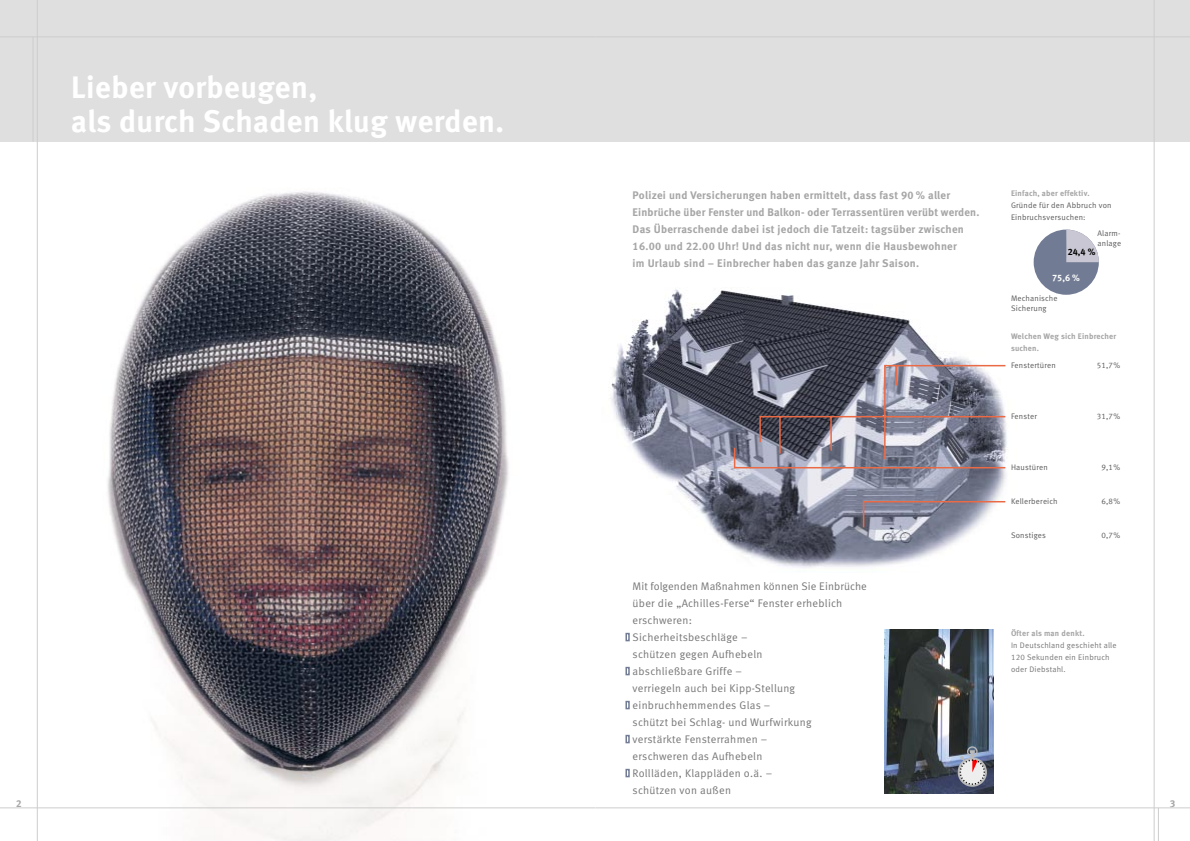
<style>
.page{position:relative;width:1190px;height:841px;background:#fff}
.page>*{position:absolute;margin:0;border:0;box-sizing:border-box;transform-origin:0 0}
.t1{font:31px/34px "Meta Bold LF";letter-spacing:.015em;color:#fff}
.t2{font:11px/17px "Meta Normal LF";letter-spacing:.025em;color:#777}
.t3{font:11px/17px "Meta Bold LF";letter-spacing:.025em;color:#a6a6a6}
.t4{font:10px "Meta Bold LF";color:#a6a6a6}
.t5{font:9.2px "Meta Bold LF";color:#000}
.t6{font:9.2px "Meta Bold LF";color:#fff}
.t7{font:8px/10px "Meta Normal LF";letter-spacing:.025em;color:#5b5b5b}
.t8{font:8px/12px "Meta Bold LF";letter-spacing:.03em;color:#a6a6a6}
.t9{font:8px/12px "Meta Normal LF";letter-spacing:.025em;color:#777}
</style>
<div class="page">
<img style="left:610px;top:289px;width:398px;height:279px">
<img style="left:885px;top:629px;width:109px;height:165px">
<div style="left:596px;top:0;width:594px;height:142px;background:#dfdfdf"></div>
<hr style="left:1154px;top:0;width:1px;height:841px;background:#cdcdcd">
<hr style="left:1158px;top:808px;width:1px;height:33px;background:#cdcdcd">
<hr style="left:596px;top:37px;width:594px;height:1px;background:#cdcdcd">
<hr style="left:596px;top:808px;width:594px;height:1px;background:#cdcdcd">
<svg style="left:733px;top:364px;width:274px;height:165px;background:#858391"></svg>
<div style="left:1034px;top:230px;width:65px;height:65px;background:#717c94;border-radius:50%"></div>
<svg style="left:1066px;top:230px;width:33px;height:32px"></svg>
<div style="left:625px;top:633px;width:5px;height:8px;border:2px solid #717c94"></div>
<div style="left:625px;top:667px;width:5px;height:8px;border:2px solid #717c94"></div>
<div style="left:625px;top:701px;width:5px;height:8px;border:2px solid #717c94"></div>
<div style="left:625px;top:735px;width:5px;height:8px;border:2px solid #717c94"></div>
<div style="left:625px;top:769px;width:5px;height:8px;border:2px solid #717c94"></div>
<img style="left:0;top:191px;width:596px;height:650px">
<div style="left:0;top:0;width:596px;height:142px;background:#dfdfdf"></div>
<hr style="left:37px;top:0;width:1px;height:841px;background:#cdcdcd">
<hr style="left:33px;top:37px;width:1px;height:105px;background:#cdcdcd">
<hr style="left:0;top:37px;width:596px;height:1px;background:#cdcdcd">
<hr style="left:0;top:808px;width:596px;height:1px;background:#cdcdcd">
<svg style="left:958px;top:757px;width:29px;height:30px"></svg>
<svg style="left:959px;top:746px;width:26px;height:39px"></svg>
<h1 class="t1" style="left:71px;top:74px;width:434px">Lieber vorbeugen,<br>als durch Schaden klug werden.</h1>
<p class="t4" style="left:16px;top:800px;width:7px">2</p>
<p class="t3" style="left:633px;top:188px;width:348px">Polizei und Versicherungen haben ermittelt, dass fast 90 % aller Einbrüche über Fenster und Balkon- oder Terrassentüren verübt werden.<br>Das Überraschende dabei ist jedoch die Tatzeit: tagsüber zwischen 16.00 und 22.00 Uhr! Und das nicht nur, wenn die Hausbewohner<br>im Urlaub sind – Einbrecher haben das ganze Jahr Saison.</p>
<p class="t2" style="left:633px;top:579px;width:236px">Mit folgenden Maßnahmen können Sie Einbrüche über die „Achilles-Ferse“ Fenster erheblich erschweren:<br>Sicherheitsbeschläge –<br>schützen gegen Aufhebeln<br>abschließbare Griffe –<br>verriegeln auch bei Kipp-Stellung einbruchhemmendes Glas –<br>schützt bei Schlag- und Wurfwirkung<br>verstärkte Fensterrahmen –<br>erschweren das Aufhebeln<br>Rollläden, Klappläden o.ä. –<br>schützen von außen</p>
<p class="t8" style="left:1011px;top:188px;width:80px">Einfach, aber effektiv.</p>
<p class="t7" style="left:1011px;top:200px;width:102px;line-height:12px">Gründe für den Abbruch von<br>Einbruchsversuchen:</p>
<p class="t7" style="left:1097px;top:229px;width:25px">Alarm&shy;anlage</p>
<p class="t5" style="left:1068px;top:248px;width:29px">24,4 %</p>
<p class="t6" style="left:1052px;top:274px;width:29px">75,6 %</p>
<p class="t7" style="left:1011px;top:294px;width:48px">Mechanische<br>Sicherung</p>
<p class="t8" style="left:1011px;top:331px;width:107px">Welchen Weg sich Einbrecher suchen.</p>
<p class="t7" style="left:1011px;top:361px;width:46px">Fenstertüren</p>
<p class="t7" style="left:1097px;top:361px;width:25px">51,7%</p>
<p class="t7" style="left:1011px;top:412px;width:27px">Fenster</p>
<p class="t7" style="left:1097px;top:412px;width:25px">31,7%</p>
<p class="t7" style="left:1011px;top:463px;width:38px">Haustüren</p>
<p class="t7" style="left:1102px;top:463px;width:20px">9,1%</p>
<p class="t7" style="left:1011px;top:497px;width:48px">Kellerbereich</p>
<p class="t7" style="left:1102px;top:497px;width:20px">6,8%</p>
<p class="t7" style="left:1011px;top:531px;width:37px">Sonstiges</p>
<p class="t7" style="left:1102px;top:531px;width:20px">0,7%</p>
<p class="t8" style="left:1011px;top:628px;width:75px">Öfter als man denkt.</p>
<p class="t9" style="left:1011px;top:640px;width:107px">In Deutschland geschieht alle<br>120 Sekunden ein Einbruch oder Diebstahl.</p>
<p class="t4" style="left:1170px;top:800px;width:7px">3</p>
</div>
